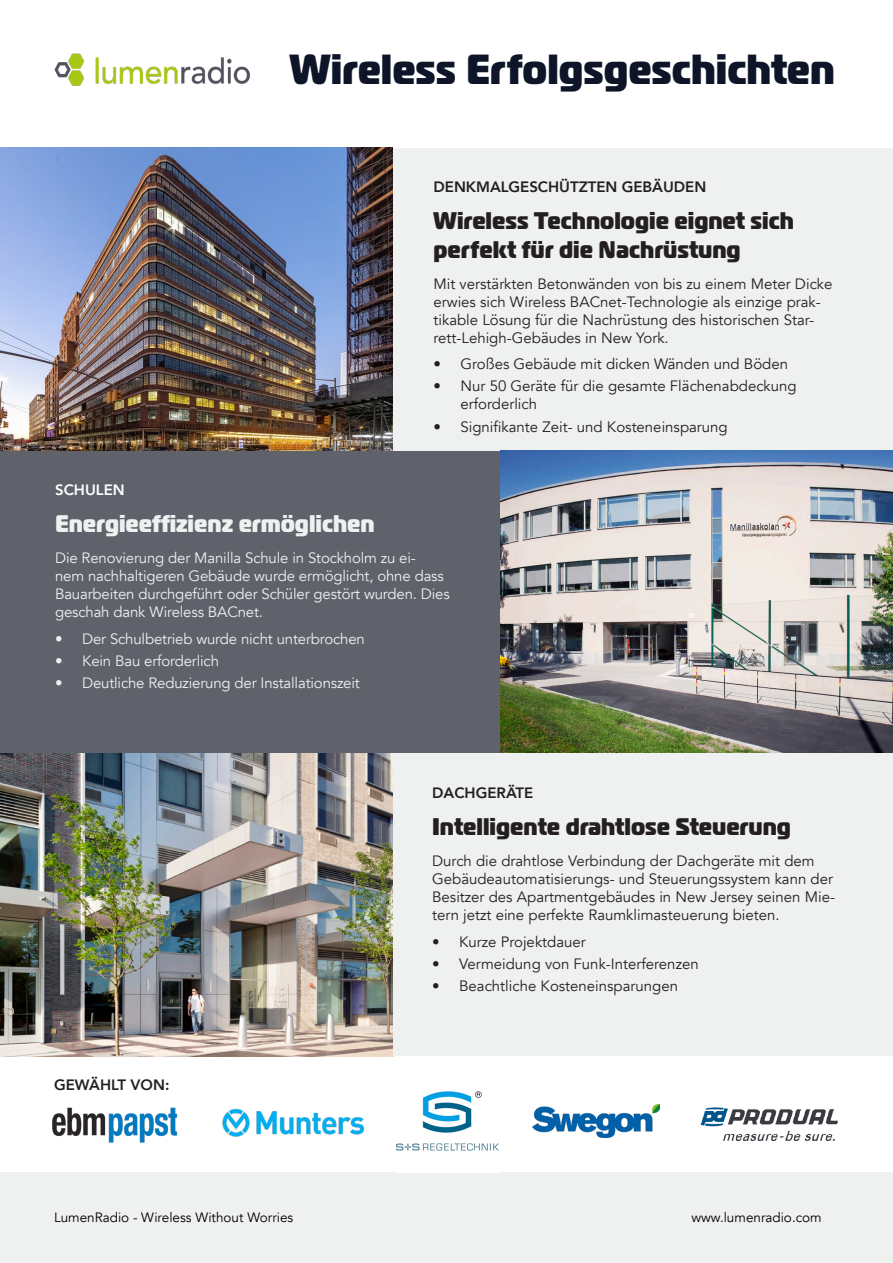
<style>
.page{position:relative;width:893px;height:1263px;background:#fff}
.page>*{position:absolute;margin:0;border:0;box-sizing:border-box;transform-origin:0 0}
.Större_rubrik_Avenir{font:800 42px "Magistral Cond";color:#0e1529}
.t1{font:800 24px/28.8px "Magistral Cond";color:#231f20}
.t2{font:800 24px "Magistral Cond";color:#eff0f0}
.t3{font:15px/18px "Avenir";color:#231f20}
.t4{font:15px/18px "Avenir";letter-spacing:-.01em;color:#eff0f0}
.t5{font:800 15px "Avenir";color:#231f20}
.t6{font:800 15px "Avenir";color:#fff}
.t7{font:13.5px "Avenir";color:#000001}
</style>
<div class="page">
<div style="left:0;top:1172px;width:893px;height:91px;background:#eff0f0"></div>
<div style="left:0;top:451px;width:893px;height:302px;background:#60626b"></div>
<img style="left:54px;top:53px;width:197px;height:33px">
<div style="left:392px;top:148px;width:501px;height:303px;background:#eff0f0"></div>
<img style="left:0;top:148px;width:392px;height:303px">
<img style="left:0;top:753px;width:393px;height:303px">
<img style="left:500px;top:451px;width:393px;height:302px">
<div style="left:393px;top:753px;width:500px;height:303px;background:#eff0f0"></div>
<img style="left:533px;top:1105px;width:127px;height:33px">
<img style="left:700px;top:1107px;width:138px;height:34px">
<img style="left:222px;top:1108px;width:142px;height:29px">
<img style="left:397px;top:1091px;width:102px;height:60px">
<img style="left:52px;top:1107px;width:126px;height:36px">
<p class="Större_rubrik_Avenir" style="left:290px;top:42px;width:547px">Wireless Erfolgsgeschichten</p>
<p class="t5" style="left:433px;top:175px;width:274px">DENKMALGESCHÜTZTEN GEBÄUDEN</p>
<p class="t1" style="left:433px;top:206px;width:362px">Wireless Technologie eignet sich perfekt für die Nachrüstung</p>
<p class="t3" style="left:433px;top:275px;width:400px">Mit verstärkten Betonwänden von bis zu einem Meter Dicke erwies sich Wireless BACnet-Technologie als einzige prak&shy;tikable Lösung für die Nachrüstung des historischen Star&shy;rett-Lehigh-Gebäudes in New York.</p>
<p class="t3" style="left:433px;top:355px;width:356px">• Großes Gebäude mit dicken Wänden und Böden</p>
<p class="t3" style="left:460px;top:377px;width:338px;text-indent:-27px">• Nur 50 Geräte für die gesamte Flächenabdeckung erforderlich</p>
<p class="t3" style="left:433px;top:418px;width:296px">• Signifikante Zeit- und Kosteneinsparung</p>
<p class="t6" style="left:55px;top:478px;width:71px">SCHULEN</p>
<p class="t2" style="left:55px;top:508px;width:321px">Energieeffizienz ermöglichen</p>
<p class="t4" style="left:55px;top:549px;width:396px">Die Renovierung der Manilla Schule in Stockholm zu ei-<br>nem nachhaltigeren Gebäude wurde ermöglicht, ohne dass Bauarbeiten durchgeführt oder Schüler gestört wurden. Dies geschah dank Wireless BACnet.</p>
<p class="t4" style="left:55px;top:630px;width:311px">• Der Schulbetrieb wurde nicht unterbrochen</p>
<p class="t4" style="left:55px;top:652px;width:165px">• Kein Bau erforderlich</p>
<p class="t4" style="left:55px;top:674px;width:306px">• Deutliche Reduzierung der Installationszeit</p>
<p class="t5" style="left:54px;top:1073px;width:117px">GEWÄHLT VON:</p>
<p class="t7" style="left:54px;top:1210px;width:241px">LumenRadio - Wireless Without Worries</p>
<p class="t5" style="left:432px;top:781px;width:103px">DACHGERÄTE</p>
<p class="t1" style="left:432px;top:812px;width:360px">Intelligente drahtlose Steuerung</p>
<p class="t3" style="left:432px;top:852px;width:404px">Durch die drahtlose Verbindung der Dachgeräte mit dem Gebäudeautomatisierungs- und Steuerungssystem kann der Besitzer des Apartmentgebäudes in New Jersey seinen Mie&shy;tern jetzt eine perfekte Raumklimasteuerung bieten.</p>
<p class="t3" style="left:432px;top:933px;width:155px">• Kurze Projektdauer</p>
<p class="t3" style="left:432px;top:955px;width:268px">• Vermeidung von Funk-Interferenzen</p>
<p class="t3" style="left:432px;top:977px;width:247px">• Beachtliche Kosteneinsparungen</p>
<p class="t7" style="left:691px;top:1210px;width:132px">www.lumenradio.com</p>
</div>
